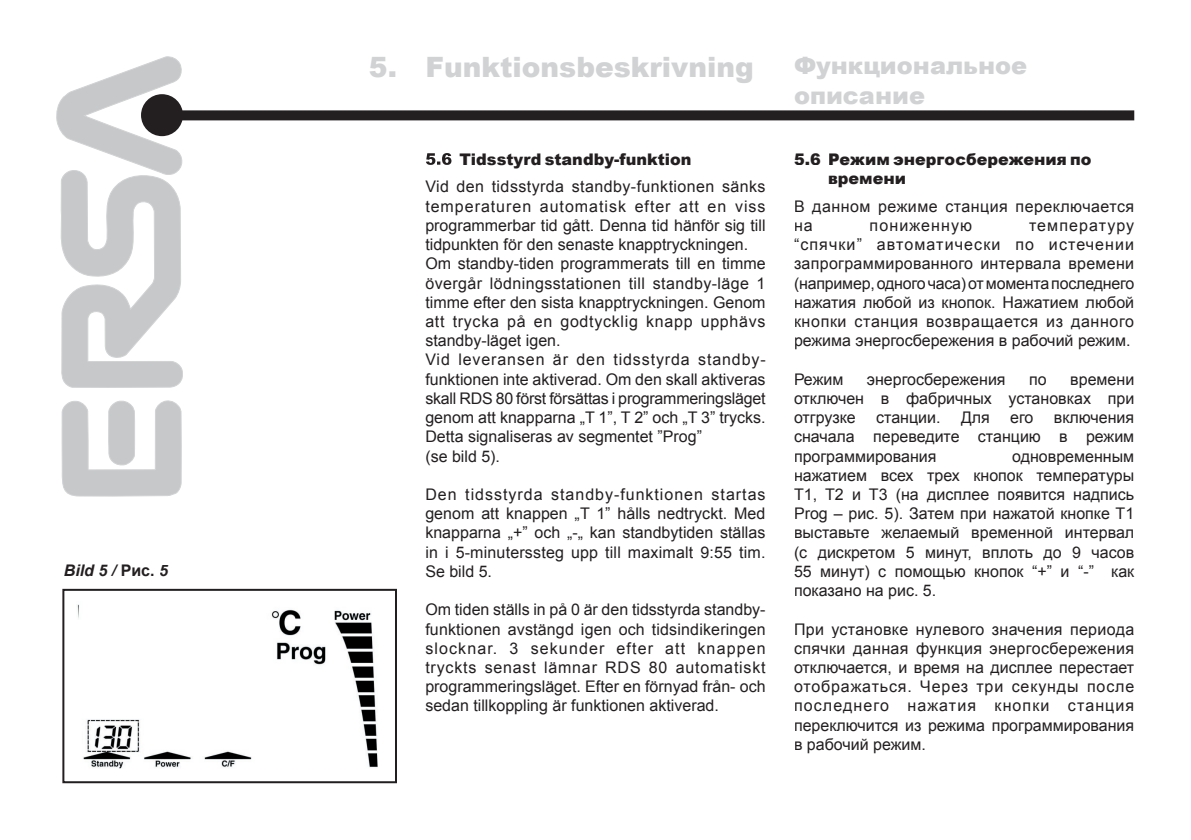
<style>
.page{position:relative;width:1191px;height:840px;background:#fff}
.page>*{position:absolute;margin:0;border:0;box-sizing:border-box;transform-origin:0 0}
.t1{font:900 28px "Arial";color:#d1d2d4}
.t2{font:900 24px/30px "Arial";color:#d1d2d4}
.t3{font:16px/19.2px "Arial";color:#231f20;text-align:justify}
.t4{font:900 16px/19.2px "Arial";color:#231f20}
.t5{font:16px/19.2px "Arial";letter-spacing:.03em;color:#231f20}
.t6{font:italic 700 16px "Arial";color:#231f20}
.t7{font:16px "Arial";letter-spacing:.07em;color:#231f20}
.s1{font-style:normal}
</style>
<div class="page">
<svg style="left:57px;top:57px;width:126px;height:331px"></svg>
<svg style="left:61px;top:400px;width:121px;height:96px"></svg>
<div style="left:181px;top:110px;width:953px;height:10px;background:#231f20"></div>
<div style="left:141px;top:94px;width:42px;height:42px;background:#231f20;border-radius:50%"></div>
<div style="left:62px;top:588px;width:335px;height:194px;border:2px solid #231f20"></div>
<img style="left:77px;top:604px;width:301px;height:163px">
<svg style="left:426px;top:153px;width:25px;height:12px"></svg>
<p class="t6" style="left:64px;top:560px;width:106px">Bild 5 / <span class="s1">Рис.</span> 5</p>
<h1 class="t1" style="left:369px;top:46px;width:386px">5. Funktionsbeskrivning</h1>
<p class="t4" style="left:459px;top:149px;width:234px">Tidsstyrd standby-funktion</p>
<p class="t3" style="left:425px;top:177px;width:342px;text-align:left">Vid den tidsstyrda standby-funktionen sänks temperaturen automatisk efter att en viss programmerbar tid gått. Denna tid hänför sig till tidpunkten för den senaste knapptryckningen.<br>Om standby-tiden programmerats till en timme övergår lödningsstationen till standby-läge 1 timme efter den sista knapptryckningen. Genom att trycka på en godtycklig knapp upphävs standby-läget igen.<br>Vid leveransen är den tidsstyrda standby&shy;funktionen inte aktiverad. Om den skall aktiveras skall RDS 80 först försättas i programmeringsläget genom att knapparna „T 1”, T 2” och „T 3” trycks.<br>Detta signaliseras av segmentet ”Prog”<br>(se bild 5).</p>
<p class="t3" style="left:425px;top:484px;width:342px">Den tidsstyrda standby-funktionen startas genom att knappen „T 1” hålls nedtryckt. Med knapparna „+” och „-„ kan standbytiden ställas in i 5-minuterssteg upp till maximalt 9:55 tim.<br>Se bild 5.</p>
<p class="t3" style="left:425px;top:600px;width:342px">Om tiden ställs in på 0 är den tidsstyrda standby&shy;funktionen avstängd igen och tidsindikeringen slocknar. 3 sekunder efter att knappen tryckts senast lämnar RDS 80 automatiskt programmeringsläget. Efter en förnyad från- och sedan tillkoppling är funktionen aktiverad.</p>
<h2 class="t2" style="left:794px;top:50px;width:235px">Функциональное описание</h2>
<p class="t4" style="left:828px;top:149px;width:265px;text-indent:-34px">5.6 Режим энергосбережения по времени</p>
<p class="t5" style="left:794px;top:196px;width:342px">В данном режиме станция переключается на</p>
<p class="t3" style="left:794px;top:216px;width:342px;text-indent:235px">температуру “спячки” автоматически по истечении запрограммированного интервала времени (например, одного часа) от момента последнего нажатия любой из кнопок. Нажатием любой кнопки станция возвращается из данного режима энергосбережения в рабочий режим.</p>
<p class="t3" style="left:794px;top:369px;width:51px">Режим</p>
<p class="t3" style="left:867px;top:369px;width:140px">энергосбережения</p>
<p class="t3" style="left:1029px;top:369px;width:19px">по</p>
<p class="t7" style="left:869px;top:215px;width:104px">пониженную</p>
<p class="t3" style="left:794px;top:369px;width:342px;text-indent:276px">времени отключен в фабричных установках при отгрузке</p>
<p class="t3" style="left:876px;top:408px;width:66px">станции.</p>
<p class="t3" style="left:961px;top:408px;width:30px">Для</p>
<p class="t3" style="left:1010px;top:408px;width:25px">его</p>
<p class="t3" style="left:794px;top:408px;width:342px;text-indent:260px">включения сначала переведите станцию в режим программирования</p>
<p class="t3" style="left:794px;top:446px;width:342px;text-indent:218px">одновременным нажатием всех трех кнопок температуры T1, T2 и T3 (на дисплее появится надпись Prog – рис. 5). Затем при нажатой кнопке T1 выставьте желаемый временной интервал (с дискретом 5 минут, вплоть до 9 часов 55 минут) с помощью кнопок “+” и “-” как показано на рис. 5.</p>
<p class="t3" style="left:794px;top:619px;width:342px">При установке нулевого значения периода спячки данная функция энергосбережения отключается, и время на дисплее перестает отображаться. Через три секунды после последнего нажатия кнопки станция переключится из режима программирования в рабочий режим.</p>
</div>
